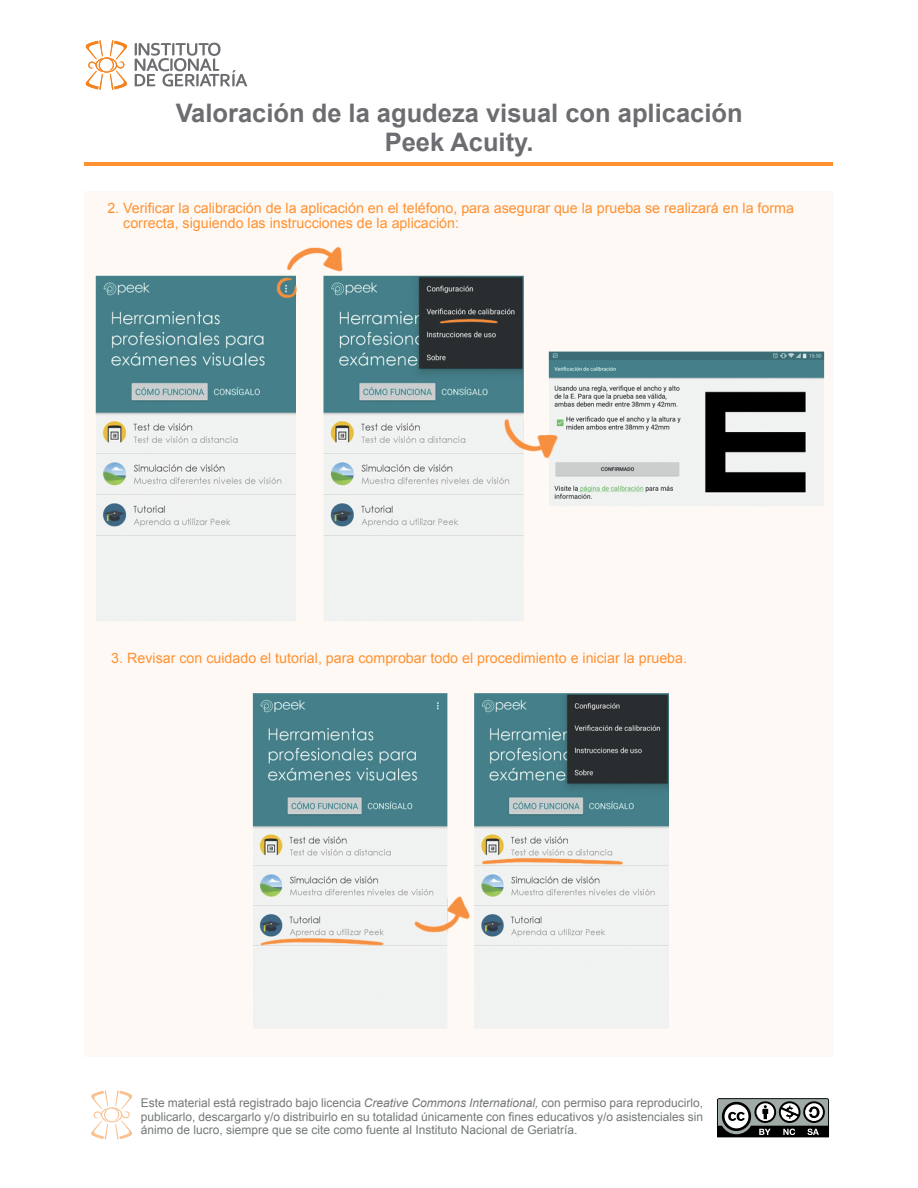
<style>
.page{position:relative;width:918px;height:1188px;background:#fff}
.page>*{position:absolute;margin:0;border:0;box-sizing:border-box;transform-origin:0 0}
.t1{font:700 25.5px/28.5px "Arial";color:#6c6d70;text-align:center}
.t2{font:14.25px/15px "Arial";color:#ff9131}
.t3{font:12px/13.5px "Arial";color:#747879;text-align:justify}
.s1{font-style:italic}
</style>
<div class="page">
<svg style="left:91px;top:1090px;width:41px;height:49px"></svg>
<svg style="left:717px;top:1098px;width:112px;height:39px"></svg>
<svg style="left:135px;top:43px;width:112px;height:44px"></svg>
<svg style="left:86px;top:40px;width:41px;height:50px"></svg>
<hr style="left:84px;top:162px;width:749px;height:3px;background:#ff9131">
<div style="left:84px;top:191px;width:750px;height:866px;background:#fff9f5"></div>
<img style="left:95px;top:247px;width:730px;height:374px">
<img style="left:252px;top:693px;width:417px;height:336px">
<h1 class="t1" style="left:176px;top:100px;width:568px">Valoración de la agudeza visual con aplicación<br>Peek Acuity.</h1>
<p class="t2" style="left:123px;top:200px;width:672px;text-indent:-16px">2. Verificar la calibración de la aplicación en el teléfono, para asegurar que la prueba se realizará en la forma correcta, siguiendo las instrucciones de la aplicación:</p>
<p class="t2" style="left:111px;top:650px;width:577px">3. Revisar con cuidado el tutorial, para comprobar todo el procedimiento e iniciar la prueba.</p>
<p class="t3" style="left:141px;top:1096px;width:564px">Este material está registrado bajo licencia <span class="s1">Creative Commons International,</span> con permiso para reproducirlo, publicarlo, descargarlo y/o distribuirlo en su totalidad únicamente con fines educativos y/o asistenciales sin ánimo de lucro, siempre que se cite como fuente al Instituto Nacional de Geriatría.</p>
</div>
